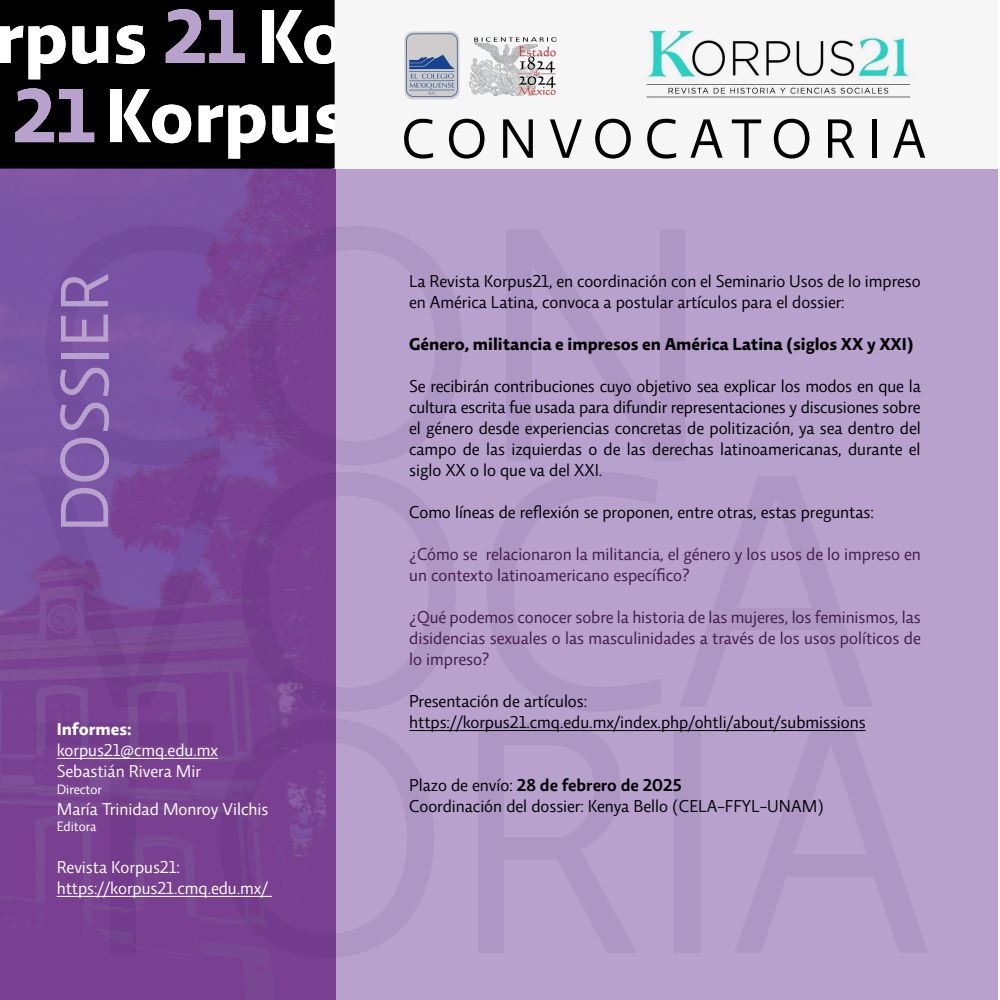
<style>
.page{position:relative;width:1000px;height:1000px;background:#fff}
.page>*{position:absolute;margin:0;border:0;box-sizing:border-box;transform-origin:0 0}
.t1{font:69.25px "Relato Sans OT";color:#b8a1cd}
.t2{font:56.25px "Relato Sans OT";letter-spacing:.2em;color:#000}
.t3{font:17.5px/21px "Relato Sans OT";color:#000}
.t4{font:17.5px/21px "Relato Sans OT";color:#431b4b}
.t5{font:17.5px/21px "Relato Sans OT";color:#fff}
.t6{font:700 17.5px "Relato Sans OT";color:#000}
.t7{font:700 17.5px "Relato Sans OT";color:#fff}
.t8{font:13.75px "Relato Sans OT";color:#fff}
.s1{font-weight:600}
</style>
<div class="page">
<div style="left:333px;top:169px;width:665px;height:831px;background:#b8a1cd"></div>
<img style="left:0;top:169px;width:325px;height:831px">
<div style="left:333px;top:0;width:665px;height:169px;background:#f6f6f6"></div>
<svg style="left:46px;top:226px;width:175px;height:239px;background:#7850a0"></svg>
<svg style="left:248px;top:226px;width:88px;height:239px;background:#764090"></svg>
<svg style="left:36px;top:476px;width:193px;height:231px;background:#784895"></svg>
<svg style="left:242px;top:472px;width:94px;height:240px;background:#77408f"></svg>
<svg style="left:35px;top:723px;width:176px;height:230px;background:#774190"></svg>
<svg style="left:220px;top:718px;width:116px;height:240px;background:#77408f"></svg>
<div style="left:674px;top:723px;width:26px;height:230px;background:#ac97c0"></div>
<div style="left:0;top:0;width:335px;height:169px;background:#000"></div>
<svg style="left:0;top:25px;width:66px;height:54px"></svg>
<svg style="left:72px;top:26px;width:36px;height:38px"></svg>
<svg style="left:116px;top:25px;width:29px;height:39px"></svg>
<svg style="left:166px;top:9px;width:79px;height:54px;background:#5d5167"></svg>
<div style="left:110px;top:89px;width:12px;height:53px;background:#fff"></div>
<svg style="left:124px;top:89px;width:67px;height:54px"></svg>
<svg style="left:199px;top:105px;width:66px;height:54px"></svg>
<svg style="left:272px;top:106px;width:36px;height:37px"></svg>
<svg style="left:316px;top:105px;width:19px;height:38px"></svg>
<svg style="left:15px;top:88px;width:79px;height:54px;background:#5c5166"></svg>
<div style="left:262px;top:10px;width:12px;height:53px;background:#fff"></div>
<svg style="left:276px;top:10px;width:59px;height:54px"></svg>
<img style="left:646px;top:30px;width:265px;height:68px">
<hr style="left:409px;top:730px;width:457px;height:1px;background:#000">
<hr style="left:57px;top:758px;width:161px;height:1px;background:#fff">
<hr style="left:57px;top:896px;width:215px;height:1px;background:#fff">
<div style="left:404px;top:31px;width:55px;height:68px;background:#cfcdcc;border-radius:9px"></div>
<svg style="left:406px;top:33px;width:52px;height:64px"></svg>
<img style="left:469px;top:37px;width:87px;height:59px">
<h1 class="t1" style="left:44px;top:533px;width:262px;rotate:-90deg">DOSSIER</h1>
<p class="t7" style="left:57px;top:718px;width:76px">Informes:</p>
<p class="t5" style="left:57px;top:740px;width:163px">korpus21@cmq.edu.mx<br>Sebastián Rivera Mir</p>
<p class="t8" style="left:57px;top:781px;width:46px">Director</p>
<p class="t5" style="left:57px;top:798px;width:213px">María Trinidad Monroy Vilchis</p>
<p class="t8" style="left:57px;top:818px;width:41px">Editora</p>
<p class="t5" style="left:57px;top:857px;width:213px">Revista Korpus21: https://korpus21.cmq.edu.mx/</p>
<h2 class="t2" style="left:402px;top:105px;width:526px">CONVOCATORIA</h2>
<p class="t3" style="left:409px;top:271px;width:513px">La Revista Korpus21, en coordinación con el Seminario Usos de lo impreso en América Latina, convoca a postular artículos para el dossier:</p>
<p class="t6" style="left:409px;top:333px;width:506px">Género, militancia e impresos en América Latina (siglos XX y XXI)</p>
<p class="t3" style="left:409px;top:376px;width:513px;text-align:justify">Se recibirán contribuciones cuyo objetivo sea explicar los modos en que la cultura escrita fue usada para difundir representaciones y discusiones sobre el género desde experiencias concretas de politización, ya sea dentro del campo de las izquierdas o de las derechas latinoamericanas, durante el siglo XX o lo que va del XXI.</p>
<p class="t3" style="left:409px;top:502px;width:466px">Como líneas de reflexión se proponen, entre otras, estas preguntas:</p>
<p class="t4" style="left:409px;top:544px;width:513px">¿Cómo se relacionaron la militancia, el género y los usos de lo impreso en un contexto latinoamericano específico?</p>
<p class="t4" style="left:409px;top:607px;width:513px;text-align:justify">¿Qué podemos conocer sobre la historia de las mujeres, los feminismos, las disidencias sexuales o las masculinidades a través de los usos políticos de lo impreso?</p>
<p class="t3" style="left:409px;top:691px;width:458px">Presentación de artículos: https://korpus21.cmq.edu.mx/index.php/ohtli/about/submissions</p>
<p class="t3" style="left:409px;top:775px;width:416px">Plazo de envío: <span class="s1">28 de febrero de 2025<br></span>Coordinación del dossier: Kenya Bello (CELA-FFYL-UNAM)</p>
</div>
